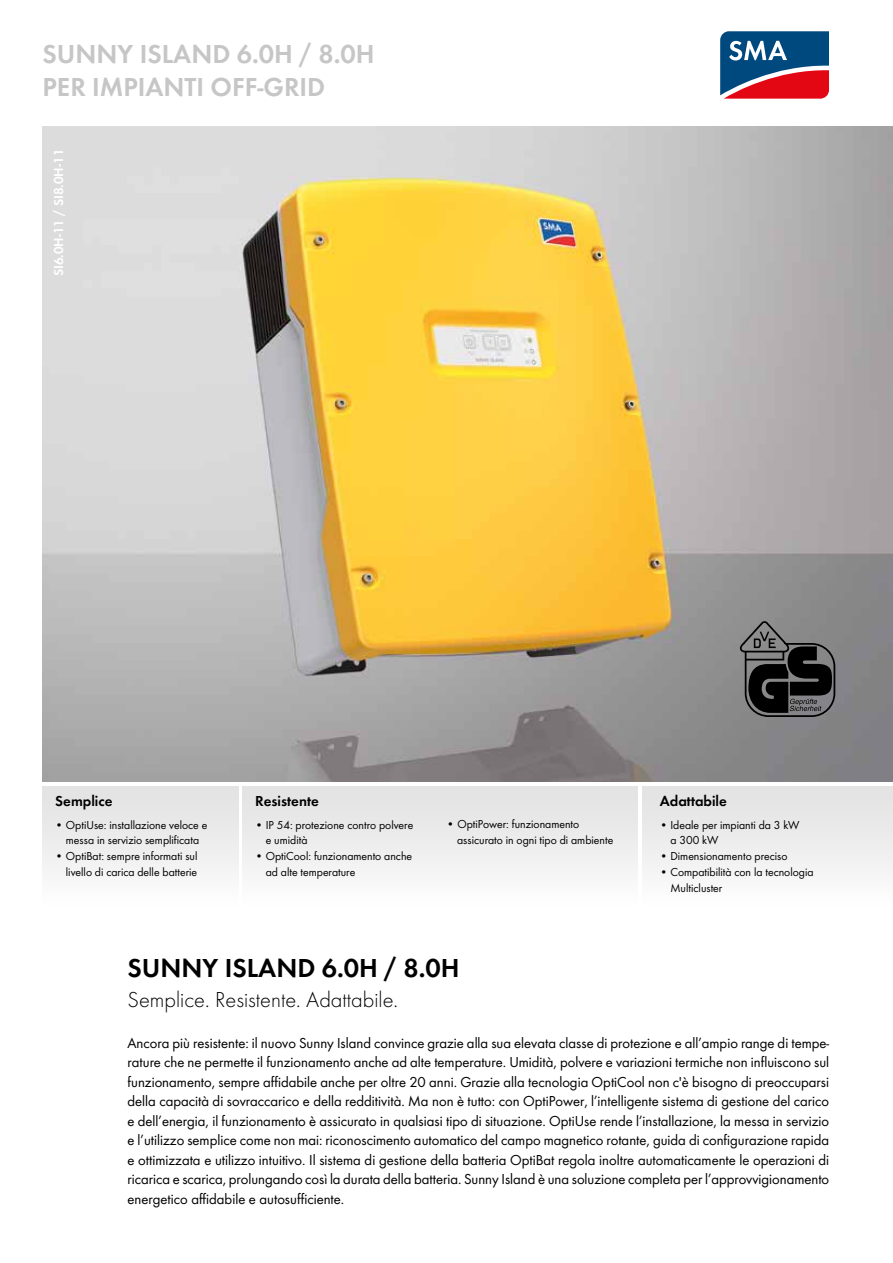
<style>
.page{position:relative;width:893px;height:1263px;background:#fff}
.page>*{position:absolute;margin:0;border:0;box-sizing:border-box;transform-origin:0 0}
.t1{font:600 27px/32.4px "SMA Futura Global";color:#c6c6c6}
.t2{font:600 27px "SMA Futura Global";color:#000}
.t3{font:22.5px "SMA Futura Global Light";color:#000}
.t4{font:15px/19.5px "SMA Futura Global";color:#000;text-align:justify}
.t5{font:600 15px "SMA Futura Global";color:#000}
.t6{font:600 13.5px "SMA Futura Global";color:#fff}
.t7{font:12px/15.8px "SMA Futura Global";color:#000}
</style>
<div class="page">
<svg style="left:720px;top:31px;width:109px;height:68px;background:#655275"></svg>
<img style="left:43px;top:126px;width:850px;height:656px">
<div style="left:43px;top:787px;width:195px;height:119px;background:linear-gradient(to bottom,#e1e1e1,#fdfdfd)"></div>
<div style="left:242px;top:787px;width:202px;height:119px;background:linear-gradient(to bottom,#e1e1e1,#fdfdfd)"></div>
<div style="left:442px;top:787px;width:196px;height:119px;background:linear-gradient(to bottom,#e1e1e1,#fdfdfd)"></div>
<div style="left:642px;top:787px;width:251px;height:119px;background:linear-gradient(to bottom,#e1e1e1,#fdfdfd)"></div>
<svg style="left:740px;top:621px;width:95px;height:96px;background:#4b4b4b"></svg>
<h1 class="t1" style="left:43px;top:38px;width:334px">SUNNY ISLAND 6.0H / 8.0H per impianti Off-Grid</h1>
<p class="t6" style="left:51px;top:276px;width:129px;rotate:-90deg">SI6.0H-11 / SI8.0H-11</p>
<p class="t5" style="left:55px;top:792px;width:59px">Semplice</p>
<p class="t7" style="left:55px;top:816px;width:154px;text-align:center">• OptiUse: installazione veloce e messa in servizio semplificata</p>
<p class="t7" style="left:55px;top:848px;width:144px;text-align:right">• OptiBat: sempre informati sul livello di carica delle batterie</p>
<p class="t5" style="left:255px;top:792px;width:65px">Resistente</p>
<p class="t7" style="left:266px;top:816px;width:149px;text-indent:-11px">• IP 54: protezione contro polvere e umidità</p>
<p class="t7" style="left:266px;top:848px;width:148px;text-indent:-11px">• OptiCool: funzionamento anche ad alte temperature</p>
<p class="t7" style="left:457px;top:816px;width:158px;text-indent:-11px">• OptiPower: funzionamento assicurato in ogni tipo di ambiente</p>
<p class="t5" style="left:660px;top:792px;width:69px">Adattabile</p>
<p class="t7" style="left:670px;top:816px;width:131px;text-indent:-11px">• Ideale per impianti da 3 kW a 300 kW</p>
<p class="t7" style="left:660px;top:848px;width:129px">• Dimensionamento preciso</p>
<p class="t7" style="left:670px;top:864px;width:145px;text-indent:-11px">• Compatibilità con la tecnologia<br>Multicluster</p>
<h1 class="t2" style="left:128px;top:952px;width:34px">Sunny</h1>
<h1 class="t2" style="left:225px;top:952px;width:25px">Island</h1>
<h1 class="t2" style="left:322px;top:952px;width:139px">6.0H / 8.0H</h1>
<h2 class="t3" style="left:128px;top:986px;width:272px">Semplice. Resistente. Adattabile.</h2>
<p class="t4" style="left:128px;top:1033px;width:703px">Ancora più resistente: il nuovo Sunny Island convince grazie alla sua elevata classe di protezione e all’ampio range di tempe&shy;rature che ne permette il funzionamento anche ad alte temperature. Umidità, polvere e variazioni termiche non influiscono sul funzionamento, sempre affidabile anche per oltre 20 anni. Grazie alla tecnologia OptiCool non c'è bisogno di preoccuparsi della capacità di sovraccarico e della redditività. Ma non è tutto: con OptiPower, l’intelligente sistema di gestione del carico e dell’energia, il funzionamento è assicurato in qualsiasi tipo di situazione. OptiUse rende l’installazione, la messa in servizio e l’utilizzo semplice come non mai: riconoscimento automatico del campo magnetico rotante, guida di configurazione rapida e ottimizzata e utilizzo intuitivo. Il sistema di gestione della batteria OptiBat regola inoltre automaticamente le operazioni di ricarica e scarica, prolungando così la durata della batteria. Sunny Island è una soluzione completa per l’approvvigionamento energetico affidabile e autosufficiente.</p>
</div>
